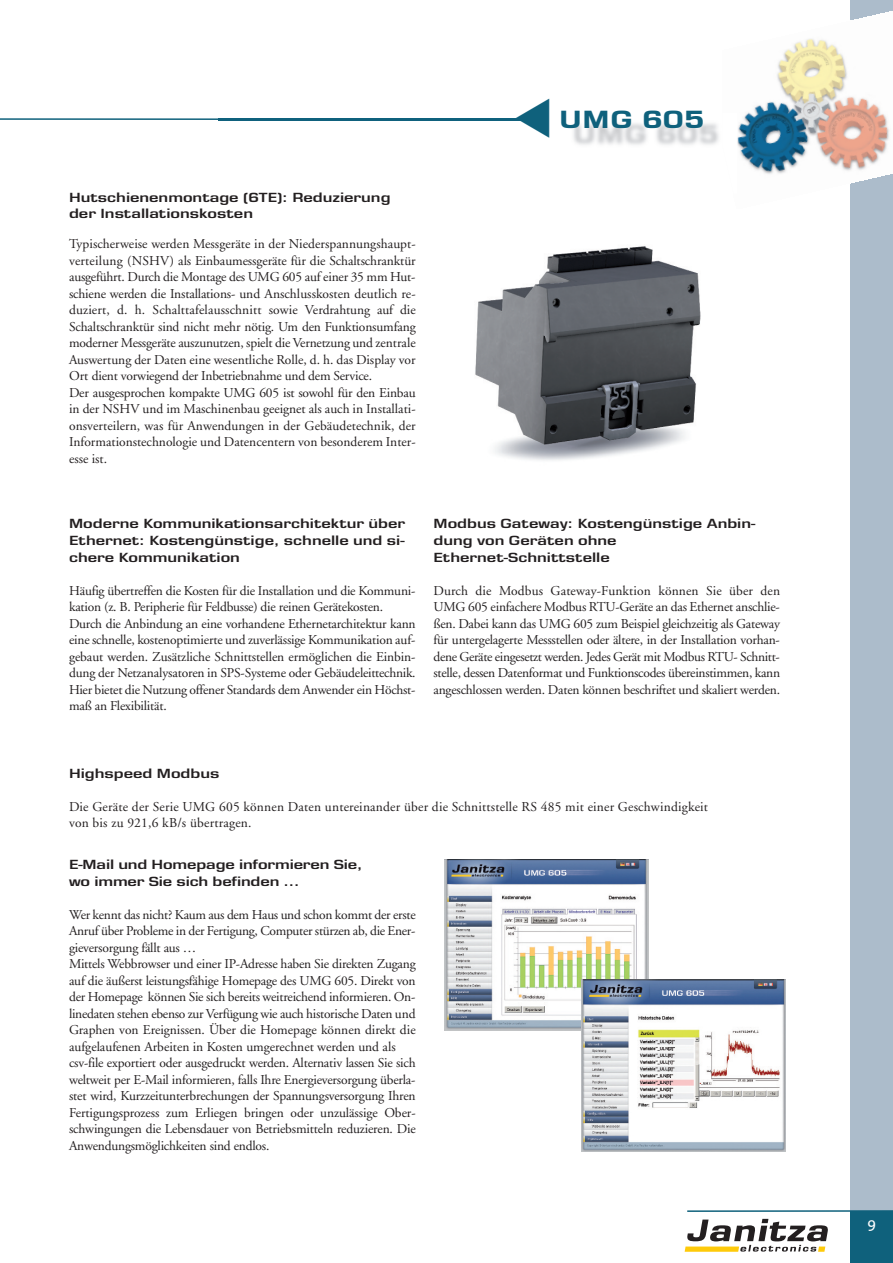
<style>
.page{position:relative;width:893px;height:1263px;background:#fff}
.page>*{position:absolute;margin:0;border:0;box-sizing:border-box;transform-origin:0 0}
.t1{font:700 24px "Seat Eurostile";letter-spacing:.015em;color:#0f617c}
.t2{font:15px "The Sans";color:#fff}
.t3{font:13.5px/16.5px "Adobe Garamond";letter-spacing:-.015em;color:#231f20}
.t4{font:13.5px/16.5px "Adobe Garamond";letter-spacing:.015em;color:#231f20}
.t5{font:600 12.75px/16.5px "Seat Eurostile";color:#231f20}
</style>
<div class="page">
<div style="left:850px;top:0;width:43px;height:1263px;background:#acbccb"></div>
<img style="left:737px;top:12px;width:156px;height:172px">
<svg style="left:685px;top:1219px;width:143px;height:33px"></svg>
<div style="left:850px;top:1211px;width:43px;height:52px;background:#0f617c"></div>
<hr style="left:687px;top:1210px;width:206px;height:2px;background:#0f617c">
<img style="left:573px;top:123px;width:146px;height:22px">
<img style="left:475px;top:246px;width:226px;height:215px">
<img style="left:445px;top:859px;width:204px;height:171px">
<img style="left:581px;top:980px;width:204px;height:171px">
<svg style="left:0;top:118px;width:534px;height:3px;background:#3f8197"></svg>
<h1 class="t1" style="left:559px;top:110px;width:147px">UMG 605</h1>
<p class="t5" style="left:69px;top:190px;width:323px">Hutschienenmontage (6TE): Reduzierung der Installationskosten</p>
<p class="t3" style="left:69px;top:237px;width:348px">Typischerweise werden Messgeräte in der Niederspannungshaupt&shy;verteilung (NSHV) als Einbaumessgeräte für die Schaltschranktür ausgeführt. Durch die Montage des UMG 605 auf einer 35 mm Hut&shy;schiene werden die Installations- und Anschlusskosten deutlich re&shy;duziert, d. h. Schalttafelausschnitt sowie Verdrahtung auf die Schaltschranktür sind nicht mehr nötig. Um den Funktionsumfang moderner Messgeräte auszunutzen, spielt die Vernetzung und zentrale Auswertung der Daten eine wesentliche Rolle, d. h. das Display vor Ort dient vorwiegend der Inbetriebnahme und dem Service.<br>Der ausgesprochen kompakte UMG 605 ist sowohl für den Einbau in der NSHV und im Maschinenbau geeignet als auch in Installati&shy;onsverteilern, was für Anwendungen in der Gebäudetechnik, der Informationstechnologie und Datencentern von besonderem Inter&shy;esse ist.</p>
<p class="t5" style="left:69px;top:517px;width:338px;text-align:justify">Moderne Kommunikationsarchitektur über Ethernet: Kostengünstige, schnelle und si&shy;chere Kommunikation</p>
<p class="t3" style="left:69px;top:583px;width:348px">Häufig übertreffen die Kosten für die Installation und die Kommuni&shy;kation (z. B. Peripherie für Feldbusse) die reinen Gerätekosten.<br>Durch die Anbindung an eine vorhandene Ethernetarchitektur kann eine schnelle, kostenoptimierte und zuverlässige Kommunikation auf&shy;gebaut werden. Zusätzliche Schnittstellen ermöglichen die Einbin&shy;dung der Netzanalysatoren in SPS-Systeme oder Gebäudeleittechnik.<br>Hier bietet die Nutzung offener Standards dem Anwender ein Höchst&shy;maß an Flexibilität.</p>
<p class="t5" style="left:433px;top:517px;width:323px">Modbus Gateway: Kostengünstige Anbin&shy;dung von Geräten ohne<br>Ethernet-Schnittstelle</p>
<p class="t3" style="left:433px;top:583px;width:348px;text-align:justify">Durch die Modbus Gateway-Funktion können Sie über den UMG 605 einfachere Modbus RTU-Geräte an das Ethernet anschlie&shy;ßen. Dabei kann das UMG 605 zum Beispiel gleichzeitig als Gateway für untergelagerte Messstellen oder ältere, in der Installation vorhan&shy;dene Geräte eingesetzt werden. Jedes Gerät mit Modbus RTU- Schnitt&shy;stelle, dessen Datenformat und Funktionscodes übereinstimmen, kann angeschlossen werden. Daten können beschriftet und skaliert werden.</p>
<p class="t5" style="left:69px;top:766px;width:152px">Highspeed Modbus</p>
<p class="t4" style="left:69px;top:799px;width:640px">Die Geräte der Serie UMG 605 können Daten untereinander über die Schnittstelle RS 485 mit einer Geschwindigkeit von bis zu 921,6 kB/s übertragen.</p>
<p class="t5" style="left:69px;top:858px;width:295px">E-Mail und Homepage informieren Sie, wo immer Sie sich befinden …</p>
<p class="t3" style="left:69px;top:907px;width:348px">Wer kennt das nicht? Kaum aus dem Haus und schon kommt der erste Anruf über Probleme in der Fertigung, Computer stürzen ab, die Ener&shy;gieversorgung fällt aus …<br>Mittels Webbrowser und einer IP-Adresse haben Sie direkten Zugang auf die äußerst leistungsfähige Homepage des UMG 605. Direkt von der Homepage können Sie sich bereits weitreichend informieren. On&shy;linedaten stehen ebenso zur Verfügung wie auch historische Daten und Graphen von Ereignissen. Über die Homepage können direkt die aufgelaufenen Arbeiten in Kosten umgerechnet werden und als csv-file exportiert oder ausgedruckt werden. Alternativ lassen Sie sich weltweit per E-Mail informieren, falls Ihre Energieversorgung überla&shy;stet wird, Kurzzeitunterbrechungen der Spannungsversorgung Ihren Fertigungsprozess zum Erliegen bringen oder unzulässige Ober&shy;schwingungen die Lebensdauer von Betriebsmitteln reduzieren. Die Anwendungsmöglichkeiten sind endlos.</p>
<p class="t2" style="left:867px;top:1217px;width:10px">9</p>
</div>
